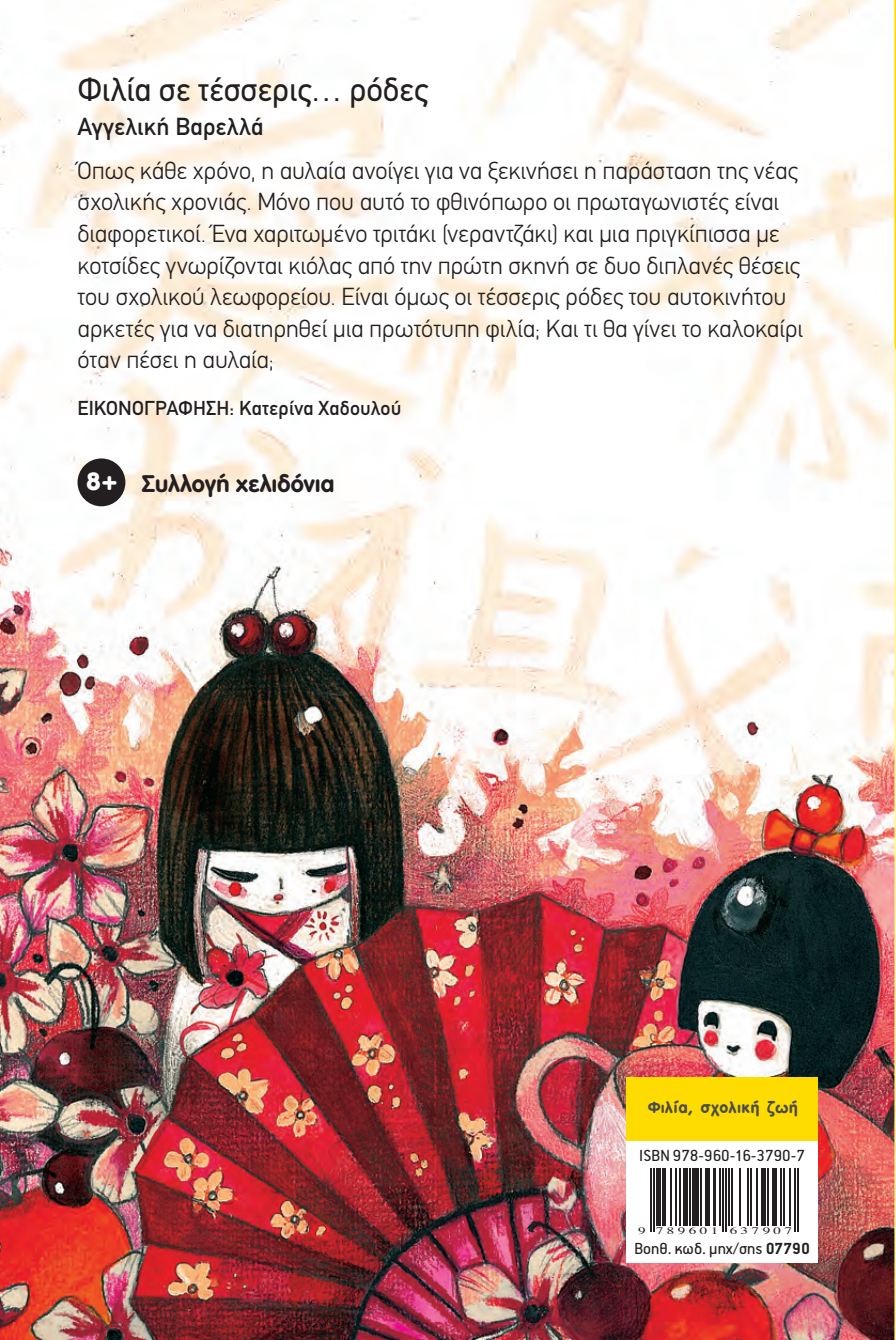
<style>
.page{position:relative;width:896px;height:1340px;background:#fff}
.page>*{position:absolute;margin:0;border:0;box-sizing:border-box;transform-origin:0 0}
.t1{font:33.75px "PF Din Text";letter-spacing:-.005em;color:#231f20}
.t2{font:300 24.75px/31.5px "PF Din Text";letter-spacing:-.005em;color:#231f20}
.t3{font:500 24.75px "PF Din Text";letter-spacing:.01em;color:#231f20}
.t4{font:800 23.62px "PF Futura Neu Rounded";letter-spacing:.015em;color:#231f20}
.t5{font:500 20.25px "PF Din Text";letter-spacing:.005em;color:#231f20}
.t6{font:18px "PF Premier Text";color:#231f20}
.t7{font:15.75px "UB Fashion Bold";letter-spacing:-.02em;color:#4b4c4d}
.t8{font:10.12px "Times";letter-spacing:.225em;color:#231f20;scale:1.5 1}
.s1{font-family:"UB Fashion Bold";font-weight:400;font-size:24.75px;color:#fff}
.s2{font-weight:700}
</style>
<div class="page">
<img style="left:0;top:0;width:894px;height:1339px">
<hr style="left:894px;top:0;width:1px;height:1339px;background:#fff79a">
<div style="left:77px;top:458px;width:48px;height:48px;background:#231f20;border-radius:50%"></div>
<div style="left:626px;top:1141px;width:191px;height:121px;background:#fff"></div>
<hr style="left:649px;top:1167px;width:2px;height:64px;background:#231f20">
<hr style="left:653px;top:1167px;width:1px;height:64px;background:#231f20">
<hr style="left:656px;top:1167px;width:4px;height:58px;background:#231f20">
<hr style="left:662px;top:1167px;width:3px;height:58px;background:#231f20">
<hr style="left:670px;top:1167px;width:1px;height:58px;background:#231f20">
<hr style="left:675px;top:1167px;width:1px;height:58px;background:#231f20">
<hr style="left:679px;top:1167px;width:2px;height:58px;background:#231f20">
<div style="left:682px;top:1167px;width:5px;height:58px;background:#231f20"></div>
<hr style="left:689px;top:1167px;width:1px;height:58px;background:#231f20">
<div style="left:692px;top:1167px;width:6px;height:58px;background:#231f20"></div>
<hr style="left:700px;top:1167px;width:1px;height:58px;background:#231f20">
<hr style="left:705px;top:1167px;width:4px;height:58px;background:#231f20">
<hr style="left:712px;top:1167px;width:3px;height:58px;background:#231f20">
<hr style="left:719px;top:1167px;width:1px;height:58px;background:#231f20">
<hr style="left:722px;top:1167px;width:1px;height:64px;background:#231f20">
<hr style="left:725px;top:1167px;width:1px;height:64px;background:#231f20">
<hr style="left:728px;top:1167px;width:1px;height:58px;background:#231f20">
<hr style="left:731px;top:1167px;width:1px;height:58px;background:#231f20">
<hr style="left:739px;top:1167px;width:1px;height:58px;background:#231f20">
<hr style="left:747px;top:1167px;width:1px;height:58px;background:#231f20">
<hr style="left:750px;top:1167px;width:1px;height:58px;background:#231f20">
<hr style="left:756px;top:1167px;width:1px;height:58px;background:#231f20">
<hr style="left:761px;top:1167px;width:4px;height:58px;background:#231f20">
<hr style="left:767px;top:1167px;width:1px;height:58px;background:#231f20">
<hr style="left:772px;top:1167px;width:4px;height:58px;background:#231f20">
<hr style="left:780px;top:1167px;width:1px;height:58px;background:#231f20">
<hr style="left:783px;top:1167px;width:1px;height:58px;background:#231f20">
<hr style="left:789px;top:1167px;width:1px;height:58px;background:#231f20">
<hr style="left:794px;top:1167px;width:1px;height:64px;background:#231f20">
<hr style="left:797px;top:1167px;width:1px;height:64px;background:#231f20">
<div style="left:626px;top:1077px;width:191px;height:64px;background:#ffdc01"></div>
<svg style="left:894px;top:0;width:2px;height:363px"></svg>
<h1 class="t1" style="left:77px;top:70px;width:352px">Φιλία σε τέσσερις… ρόδες</h1>
<p class="t3" style="left:77px;top:112px;width:187px">Αγγελική Βαρελλά</p>
<p class="t2" style="left:77px;top:155px;width:727px">Όπως κάθε χρόνο, η αυλαία ανοίγει για να ξεκινήσει η παράσταση της νέας σχολικής χρονιάς. Μόνο που αυτό το φθινόπωρο οι πρωταγωνιστές είναι διαφορετικοί. Ένα χαριτωμένο τριτάκι (νεραντζάκι) και μια πριγκίπισσα με κοτσίδες γνωρίζονται κιόλας από την πρώτη σκηνή σε δυο διπλανές θέσεις του σχολικού λεωφορείου. Είναι όμως οι τέσσερις ρόδες του αυτοκινήτου αρκετές για να διατηρηθεί μια πρωτότυπη φιλία; Και τι θα γίνει το καλοκαίρι όταν πέσει η αυλαία;</p>
<p class="t5" style="left:77px;top:396px;width:325px">ΕΙΚΟΝΟΓΡΑΦΗΣΗ: Κατερίνα Χαδουλού</p>
<p class="t4" style="left:86px;top:469px;width:250px"><span class="s1">8+</span> Συλλογή χελιδόνια</p>
<p class="t7" style="left:647px;top:1098px;width:152px">Φιλία, σχολική ζωή</p>
<p class="t6" style="left:639px;top:1146px;width:167px">ISBN 978-960-16-3790-7</p>
<p class="t8" style="left:638px;top:1220px;width:104px">9 789601 637907</p>
<p class="t6" style="left:634px;top:1239px;width:177px">Boηθ. κωδ. μηχ/σης <span class="s2">07790</span></p>
</div>
